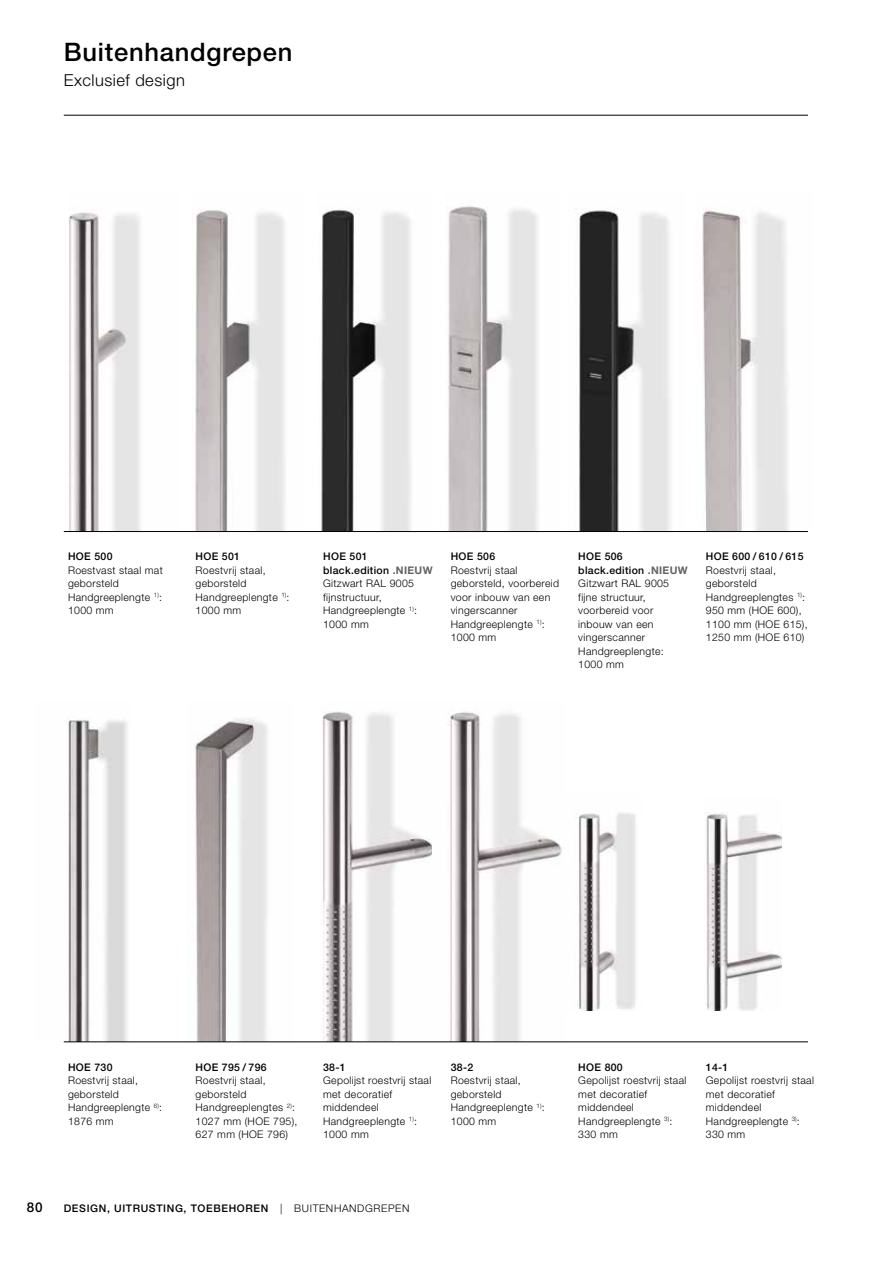
<style>
.page{position:relative;width:893px;height:1263px;background:#fff}
.page>*{position:absolute;margin:0;border:0;box-sizing:border-box;transform-origin:0 0}
.t1{font:500 25.5px "Hoermann Helvetica Neue";letter-spacing:.03em;color:#000}
.t2{font:300 16.5px "Hoermann Helvetica Neue";letter-spacing:.03em;color:#000}
.t3{font:500 13.5px "Hoermann Helvetica Neue";color:#000}
.t4{font:300 10.5px/13.5px "Hoermann Helvetica Neue";letter-spacing:.03em;color:#000}
.t5{font:500 10.5px "Hoermann Helvetica Neue";letter-spacing:.03em;color:#000}
.t6{font:500 10.5px "Hoermann Helvetica Neue";letter-spacing:.06em;color:#000}
.s1{font-weight:500}
.s2{font-weight:700;color:#646363}
.s3{font-weight:300}
</style>
<div class="page">
<img style="left:446px;top:206px;width:92px;height:325px">
<img style="left:321px;top:209px;width:90px;height:322px">
<img style="left:195px;top:208px;width:90px;height:323px">
<img style="left:69px;top:212px;width:71px;height:319px">
<img style="left:575px;top:207px;width:95px;height:324px">
<img style="left:322px;top:711px;width:110px;height:330px">
<img style="left:449px;top:711px;width:113px;height:330px">
<img style="left:575px;top:813px;width:61px;height:197px">
<img style="left:706px;top:813px;width:75px;height:198px">
<img style="left:68px;top:719px;width:60px;height:322px">
<img style="left:195px;top:718px;width:73px;height:323px">
<img style="left:702px;top:210px;width:86px;height:321px">
<hr style="left:64px;top:531px;width:744px;height:1px;background:#000">
<hr style="left:64px;top:1041px;width:744px;height:1px;background:#000">
<hr style="left:64px;top:115px;width:744px;height:1px;background:#000">
<h1 class="t1" style="left:64px;top:34px;width:230px">Buitenhandgrepen</h1>
<h2 class="t2" style="left:64px;top:69px;width:123px">Exclusief design</h2>
<p class="t5" style="left:68px;top:549px;width:46px">HOE 500</p>
<p class="t4" style="left:68px;top:563px;width:96px">Roestvast staal mat geborsteld<br>Handgreeplengte <sup>1)</sup>:<br>1000 mm</p>
<p class="t5" style="left:196px;top:549px;width:46px">HOE 501</p>
<p class="t4" style="left:196px;top:563px;width:95px">Roestvrij staal, geborsteld<br>Handgreeplengte <sup>1)</sup>:<br>1000 mm</p>
<p class="t4" style="left:323px;top:549px;width:111px"><span class="s1">HOE 501 black.edition</span> <span class="s2">.NIEUW<br></span>Gitzwart RAL 9005 fijnstructuur,<br>Handgreeplengte <sup>1)</sup>:<br>1000 mm</p>
<p class="t5" style="left:451px;top:549px;width:46px">HOE 506</p>
<p class="t4" style="left:451px;top:563px;width:110px">Roestvrij staal geborsteld, voorbereid voor inbouw van een vingerscanner<br>Handgreeplengte <sup>1)</sup>:<br>1000 mm</p>
<p class="t4" style="left:578px;top:549px;width:111px"><span class="s1">HOE 506 black.edition</span> <span class="s2">.NIEUW<br></span>Gitzwart RAL 9005 fijne structuur, voorbereid voor inbouw van een vingerscanner<br>Handgreeplengte:<br>1000 mm</p>
<p class="t5" style="left:706px;top:549px;width:99px">HOE 600 / 610 / 615</p>
<p class="t4" style="left:706px;top:563px;width:103px">Roestvrij staal, geborsteld<br>Handgreeplengtes <sup>1)</sup>:<br>950 mm (HOE 600),<br>1100 mm (HOE 615),<br>1250 mm (HOE 610)</p>
<p class="t5" style="left:68px;top:1059px;width:46px">HOE 730</p>
<p class="t4" style="left:68px;top:1073px;width:95px">Roestvrij staal, geborsteld<br>Handgreeplengte <sup>6)</sup>:<br>1876 mm</p>
<p class="t5" style="left:196px;top:1059px;width:73px">HOE 795 / 796</p>
<p class="t4" style="left:196px;top:1073px;width:103px">Roestvrij staal, geborsteld<br>Handgreeplengtes <sup>2)</sup>:<br>1027 mm (HOE 795),<br>627 mm (HOE 796)</p>
<p class="t5" style="left:323px;top:1059px;width:24px">38-1</p>
<p class="t4" style="left:323px;top:1073px;width:110px">Gepolijst roestvrij staal met decoratief middendeel<br>Handgreeplengte <sup>1)</sup>:<br>1000 mm</p>
<p class="t5" style="left:451px;top:1059px;width:24px">38-2</p>
<p class="t4" style="left:451px;top:1073px;width:95px">Roestvrij staal, geborsteld<br>Handgreeplengte <sup>1)</sup>:<br>1000 mm</p>
<p class="t3" style="left:27px;top:1198px;width:17px">80</p>
<p class="t6" style="left:64px;top:1201px;width:347px">DESIGN, UITRUSTING, TOEBEHOREN <span class="s3">| BUITENHANDGREPEN</span></p>
<p class="t5" style="left:578px;top:1059px;width:46px">HOE 800</p>
<p class="t4" style="left:578px;top:1073px;width:110px">Gepolijst roestvrij staal met decoratief middendeel<br>Handgreeplengte <sup>3)</sup>:<br>330 mm</p>
<p class="t5" style="left:706px;top:1059px;width:24px">14-1</p>
<p class="t4" style="left:706px;top:1073px;width:110px">Gepolijst roestvrij staal met decoratief middendeel<br>Handgreeplengte <sup>3)</sup>:<br>330 mm</p>
</div>
